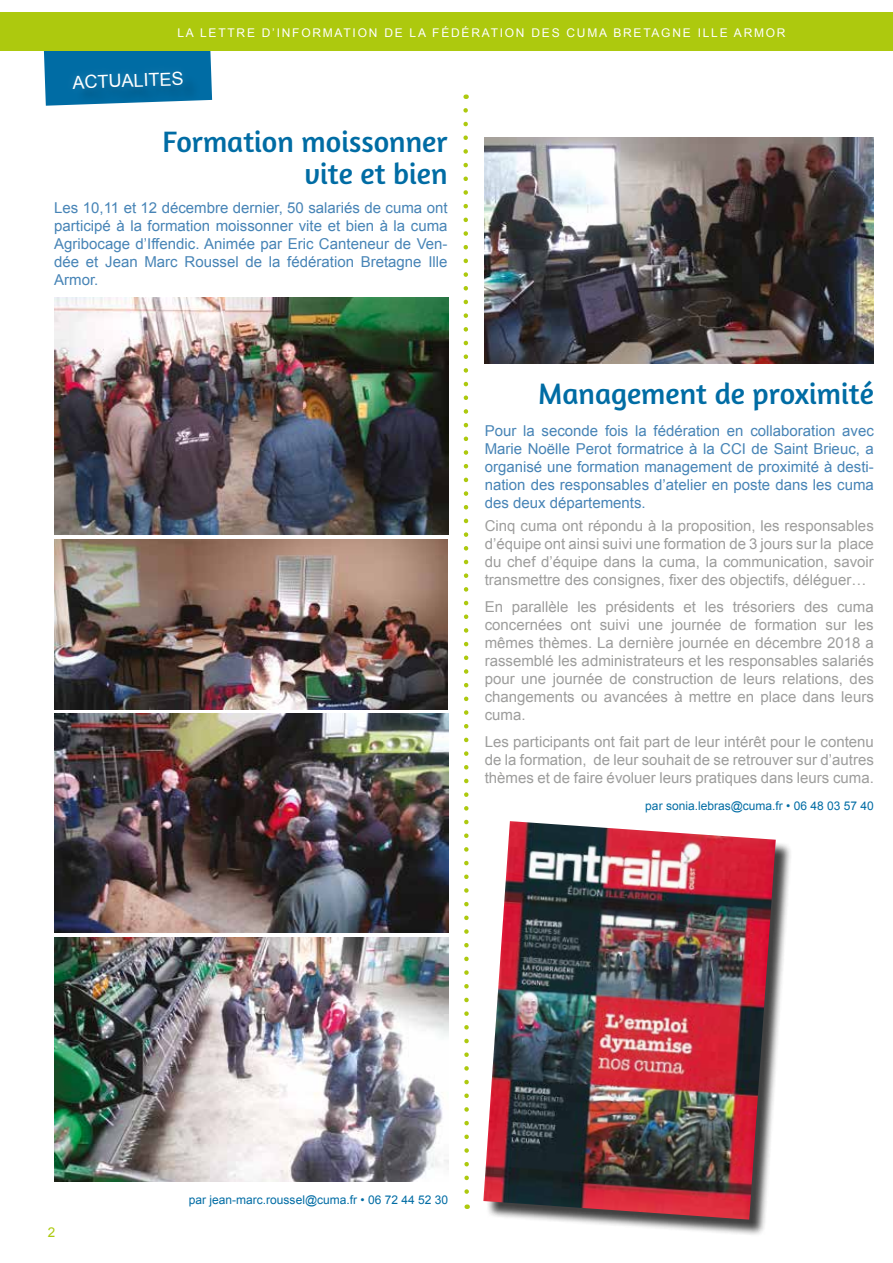
<style>
.page{position:relative;width:893px;height:1263px;background:#fff}
.page>*{position:absolute;margin:0;border:0;box-sizing:border-box;transform-origin:0 0}
.t1{font:30px/31.5px "Amaranth";color:#006ca4;text-align:right}
.t2{font:18px "Arial";color:#fff}
.t3{font:15px/18px "Arial";color:#9d9d9c;text-align:justify}
.t4{font:15px/18px "Arial";color:#4784b6;text-align:justify}
.t5{font:13.5px "Arial";color:#adc90e}
.t6{font:12px "Arial";color:#006ca4}
.t7{font:12px "Arial";letter-spacing:.145em;color:#fff}
</style>
<div class="page">
<svg style="left:43px;top:50px;width:169px;height:56px"></svg>
<svg style="left:463px;top:108px;width:7px;height:1101px"></svg>
<div style="left:0;top:12px;width:893px;height:38px;background:#adc90e"></div>
<img style="left:54px;top:714px;width:394px;height:218px">
<img style="left:54px;top:298px;width:394px;height:237px">
<img style="left:54px;top:540px;width:394px;height:170px">
<img style="left:54px;top:938px;width:394px;height:243px">
<img style="left:484px;top:138px;width:390px;height:226px">
<div style="left:485px;top:823px;width:308px;height:413px;background:#000;opacity:.75"></div>
<img style="left:483px;top:821px;width:293px;height:398px">
<p class="t7" style="left:178px;top:25px;width:610px">LA LETTRE D’INFORMATION DE LA FÉDÉRATION DES CUMA BRETAGNE ILLE ARMOR</p>
<p class="t2" style="left:72px;top:71px;width:113px;rotate:-2deg">ACTUALITES</p>
<h1 class="t1" style="left:163px;top:126px;width:287px">Formation moissonner vite et bien</h1>
<p class="t4" style="left:54px;top:199px;width:395px">Les 10,11 et 12 décembre dernier, 50 salariés de cuma ont participé à la formation moissonner vite et bien à la cuma Agribocage d’Iffendic. Animée par Eric Canteneur de Ven&shy;dée et Jean Marc Roussel de la fédération Bretagne Ille Armor.</p>
<h1 class="t1" style="left:538px;top:377px;width:337px">Management de proximité</h1>
<p class="t4" style="left:485px;top:422px;width:391px">Pour la seconde fois la fédération en collaboration avec Marie Noëlle Perot formatrice à la CCI de Saint Brieuc, a organisé une formation management de proximité à desti&shy;nation des responsables d’atelier en poste dans les cuma des deux départements.</p>
<p class="t3" style="left:485px;top:517px;width:391px">Cinq cuma ont répondu à la proposition, les responsables d’équipe ont ainsi suivi une formation de 3 jours sur la place du chef d’équipe dans la cuma, la communication, savoir transmettre des consignes, fixer des objectifs, déléguer…</p>
<p class="t3" style="left:485px;top:598px;width:391px">En parallèle les présidents et les trésoriers des cuma concernées ont suivi une journée de formation sur les mêmes thèmes. La dernière journée en décembre 2018 a rassemblé les administrateurs et les responsables salariés pour une journée de construction de leurs relations, des changements ou avancées à mettre en place dans leurs cuma.</p>
<p class="t3" style="left:485px;top:733px;width:391px">Les participants ont fait part de leur intérêt pour le contenu de la formation, de leur souhait de se retrouver sur d’autres thèmes et de faire évoluer leurs pratiques dans leurs cuma.</p>
<p class="t6" style="left:645px;top:798px;width:230px">par sonia.lebras@cuma.fr • 06 48 03 57 40</p>
<p class="t5" style="left:48px;top:1223px;width:9px">2</p>
<p class="t6" style="left:189px;top:1191px;width:261px">par jean-marc.roussel@cuma.fr • 06 72 44 52 30</p>
</div>
